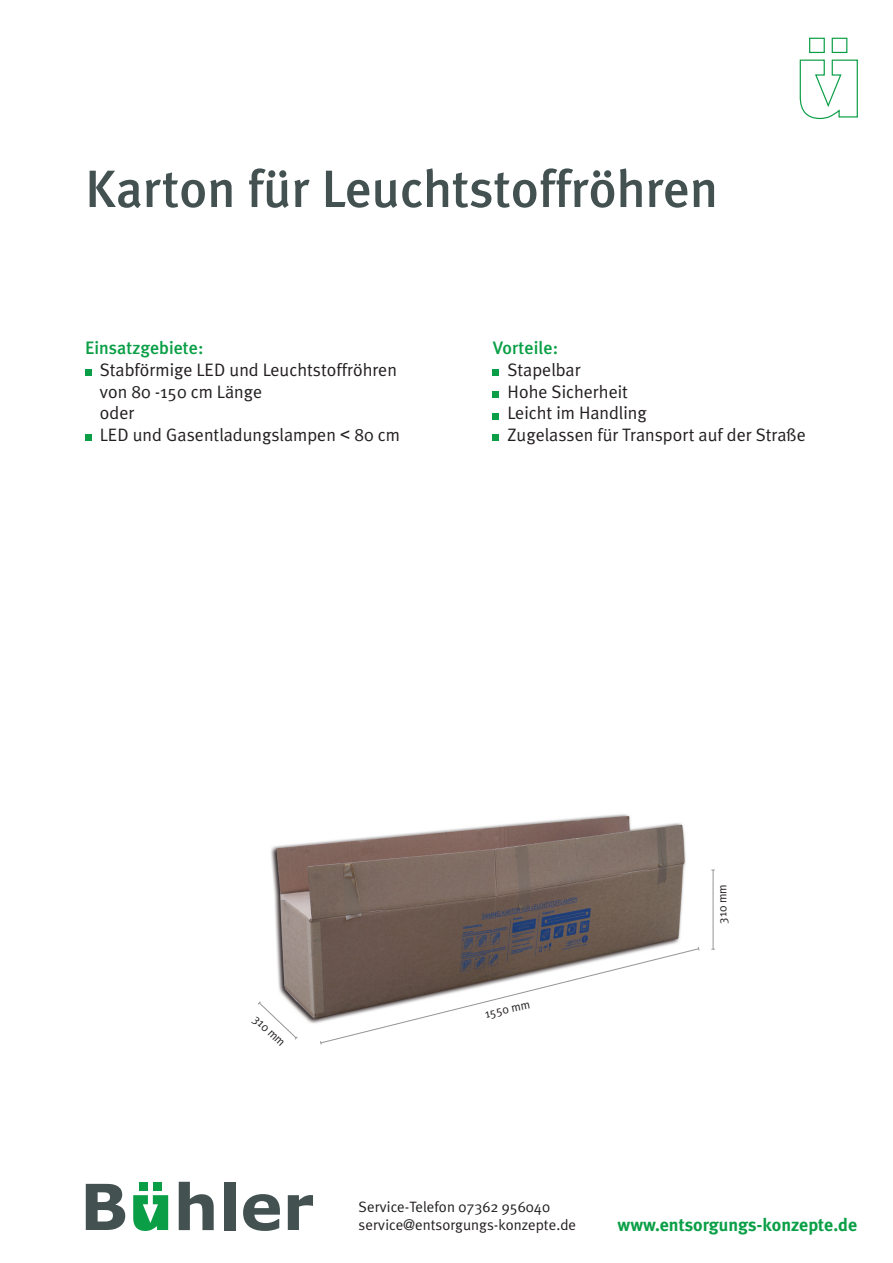
<style>
.page{position:relative;width:893px;height:1263px;background:#fff}
.page>*{position:absolute;margin:0;border:0;box-sizing:border-box;transform-origin:0 0}
.t1{font:500 52.5px "Meta Plus";color:#435151}
.t2{font:18px/21.6px "Meta Plus Normal";color:#231f20}
.t3{font:700 18px "Meta Plus";color:#0a9f46}
.t4{font:500 18px "Meta Plus";color:#0a9f46}
.t5{font:15px/18px "Meta Plus Normal";color:#231f20}
.t6{font:12px "Meta Plus Normal";color:#231f20}
.s1{font-family:"Arial"}
</style>
<div class="page">
<svg style="left:799px;top:59px;width:59px;height:61px"></svg>
<div style="left:809px;top:38px;width:16px;height:15px;border:1px solid #0a9f46"></div>
<div style="left:832px;top:38px;width:15px;height:15px;border:1px solid #0a9f46"></div>
<svg style="left:133px;top:1195px;width:35px;height:36px"></svg>
<svg style="left:86px;top:1184px;width:39px;height:46px"></svg>
<svg style="left:179px;top:1182px;width:35px;height:48px"></svg>
<div style="left:224px;top:1182px;width:11px;height:48px;background:#435151"></div>
<svg style="left:243px;top:1194px;width:37px;height:37px"></svg>
<svg style="left:288px;top:1195px;width:25px;height:35px"></svg>
<div style="left:139px;top:1182px;width:9px;height:8px;background:#0a9f46"></div>
<div style="left:153px;top:1182px;width:9px;height:8px;background:#0a9f46"></div>
<svg style="left:85px;top:370px;width:6px;height:6px"></svg>
<div style="left:85px;top:434px;width:6px;height:7px;background:#0a9f46"></div>
<img style="left:271px;top:814px;width:442px;height:210px">
<hr style="left:713px;top:870px;width:1px;height:79px;background:#939598">
<svg style="left:258px;top:1001px;width:40px;height:39px"></svg>
<svg style="left:319px;top:946px;width:381px;height:99px"></svg>
<svg style="left:493px;top:370px;width:6px;height:6px"></svg>
<div style="left:493px;top:391px;width:6px;height:7px;background:#0a9f46"></div>
<svg style="left:493px;top:413px;width:6px;height:6px"></svg>
<div style="left:493px;top:434px;width:6px;height:7px;background:#0a9f46"></div>
<h1 class="t1" style="left:85px;top:158px;width:634px">Karton für Leuchtstoffröhren</h1>
<p class="t4" style="left:85px;top:338px;width:120px">Einsatzgebiete:</p>
<p class="t2" style="left:100px;top:359px;width:301px">Stabförmige LED und Leuchtstoffröhren von 80 -150 cm Länge<br>oder<br>LED und Gasentladungslampen <span class="s1">&lt;</span> 80 cm</p>
<p class="t4" style="left:493px;top:338px;width:67px">Vorteile:</p>
<p class="t2" style="left:508px;top:359px;width:300px">Stapelbar<br>Hohe Sicherheit<br>Leicht im Handling<br>Zugelassen für Transport auf der Straße</p>
<p class="t6" style="left:260px;top:1012px;width:41px;rotate:44deg">310 mm</p>
<p class="t6" style="left:484px;top:1006px;width:47px;rotate:-11deg">1550 mm</p>
<p class="t6" style="left:715px;top:924px;width:41px;rotate:-90deg">310 mm</p>
<p class="t5" style="left:359px;top:1197px;width:219px">Service-Telefon 07362 956040 service@entsorgungs-konzepte.de</p>
<p class="t3" style="left:618px;top:1214px;width:241px">www.entsorgungs-konzepte.de</p>
</div>
